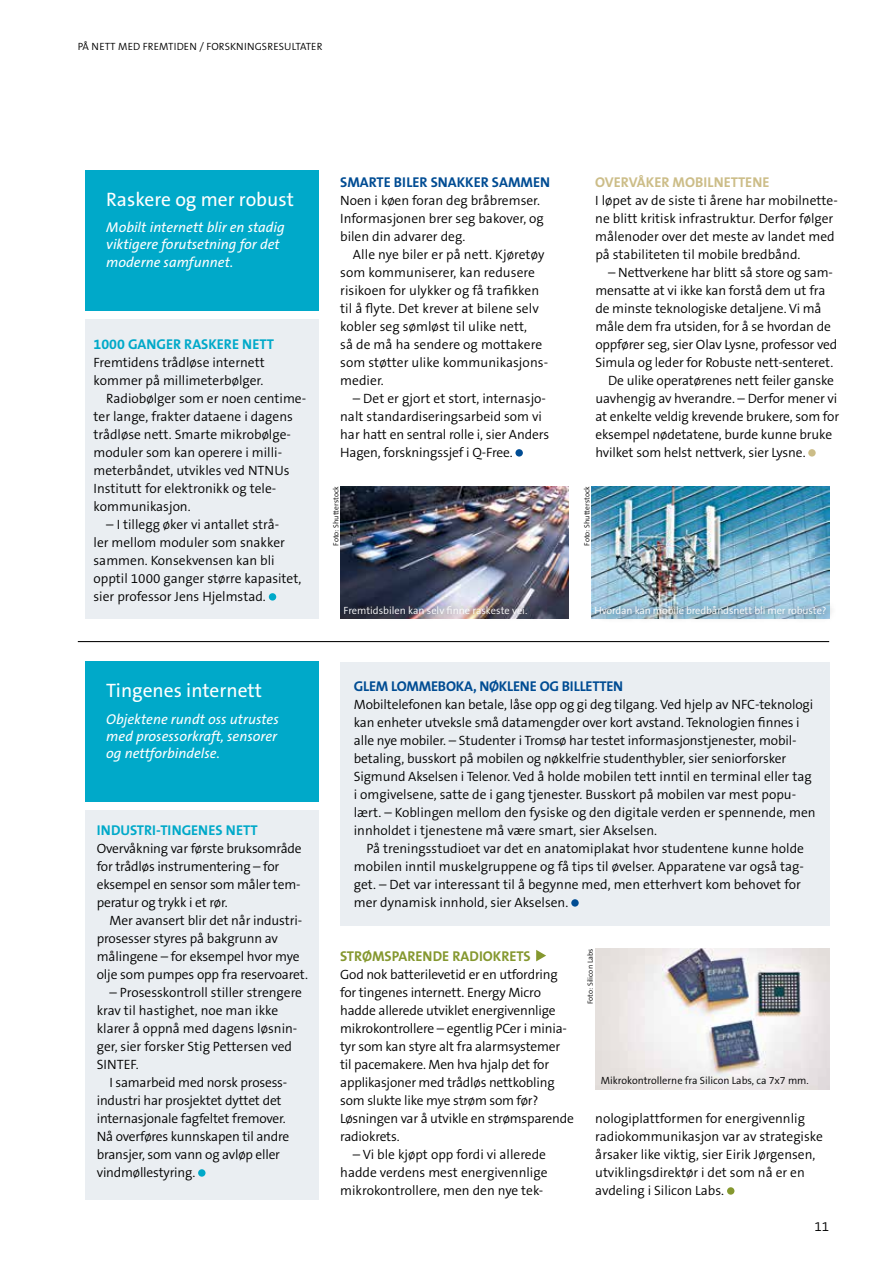
<style>
.page{position:relative;width:893px;height:1263px;background:#fff}
.page>*{position:absolute;margin:0;border:0;box-sizing:border-box;transform-origin:0 0}
.t1{font:19.5px "The Sans B5 Plain";color:#fff}
.t2{font:italic 14.25px/17.2px "The Sans B5 Plain";color:#fff}
.t3{font:700 14.25px "The Sans B7";letter-spacing:-.015em;color:#004c93}
.t4{font:700 14.25px "The Sans B7";color:#00a9c9}
.t5{font:700 14.25px "The Sans B7";color:#85982f}
.t6{font:700 14.25px "The Sans B7";color:#ccbd88}
.t7{font:300 13.5px/18px "The Sans B4";letter-spacing:-.01em;color:#000}
.t8{font:300 10.5px "The Sans B4";letter-spacing:-.01em;color:#fff}
.t9{font:300 10.5px "The Sans B4";color:#000}
.t10{font:300 7.5px "The Sans B4";color:#000}
</style>
<div class="page">
<div style="left:85px;top:319px;width:234px;height:300px;background:#eaeef2"></div>
<div style="left:85px;top:810px;width:234px;height:389px;background:#eaeef2"></div>
<div style="left:340px;top:662px;width:489px;height:264px;background:#eaeef2"></div>
<div style="left:85px;top:170px;width:234px;height:140px;background:#00a9c9"></div>
<div style="left:269px;top:593px;width:7px;height:8px;background:#00a9c9;border-radius:50%"></div>
<div style="left:808px;top:449px;width:8px;height:8px;background:#ccbd88;border-radius:50%"></div>
<div style="left:571px;top:899px;width:8px;height:8px;background:#004c93;border-radius:50%"></div>
<svg style="left:536px;top:950px;width:10px;height:11px"></svg>
<div style="left:198px;top:1169px;width:8px;height:8px;background:#00a9c9;border-radius:50%"></div>
<div style="left:515px;top:449px;width:8px;height:8px;background:#004c93;border-radius:50%"></div>
<div style="left:85px;top:662px;width:234px;height:140px;background:#00a9c9"></div>
<img style="left:340px;top:486px;width:229px;height:133px">
<img style="left:592px;top:486px;width:237px;height:113px">
<img style="left:595px;top:949px;width:234px;height:140px">
<div style="left:727px;top:1187px;width:7px;height:8px;background:#85982f;border-radius:50%"></div>
<hr style="left:78px;top:641px;width:751px;height:1px;background:#000">
<div style="left:351px;top:597px;width:197px;height:24px;background:#000;opacity:.5"></div>
<div style="left:591px;top:599px;width:247px;height:24px;background:#000;opacity:.61"></div>
<p class="t9" style="left:78px;top:41px;width:246px">PÅ NETT MED FREMTIDEN / FORSKNINGSRESULTATER</p>
<h1 class="t1" style="left:106px;top:189px;width:189px">Raskere og mer robust</h1>
<p class="t2" style="left:106px;top:219px;width:180px">Mobilt internett blir en stadig viktigere forutsetning for det moderne samfunnet.</p>
<p class="t4" style="left:94px;top:336px;width:182px">1000 GANGER RASKERE NETT</p>
<p class="t7" style="left:94px;top:353px;width:173px">Fremtidens trådløse internett</p>
<p class="t7" style="left:94px;top:371px;width:171px">kommer på millimeterbølger.</p>
<p class="t7" style="left:106px;top:389px;width:201px">Radiobølger som er noen centime-</p>
<p class="t7" style="left:94px;top:407px;width:201px">ter lange, frakter dataene i dagens</p>
<p class="t7" style="left:94px;top:425px;width:199px">trådløse nett. Smarte mikrobølge-</p>
<p class="t7" style="left:94px;top:443px;width:190px">moduler som kan operere i milli-</p>
<p class="t7" style="left:94px;top:461px;width:197px">meterbåndet, utvikles ved NTNUs</p>
<p class="t7" style="left:94px;top:479px;width:183px">Institutt for elektronikk og tele-</p>
<p class="t7" style="left:94px;top:497px;width:99px">kommunikasjon.</p>
<p class="t7" style="left:94px;top:515px;width:209px;text-indent:13px">– I tillegg øker vi antallet strå-<br>ler mellom moduler som snakker sammen. Konsekvensen kan bli opptil 1000 ganger større kapasitet, sier professor Jens Hjelmstad.</p>
<p class="t3" style="left:340px;top:174px;width:211px">SMARTE BILER SNAKKER SAMMEN</p>
<p class="t7" style="left:340px;top:191px;width:205px">Noen i køen foran deg bråbremser.<br>Informasjonen brer seg bakover, og bilen din advarer deg.</p>
<p class="t7" style="left:340px;top:245px;width:209px;text-indent:13px">Alle nye biler er på nett. Kjøretøy som kommuniserer, kan redusere risikoen for ulykker og få trafikken til å flyte. Det krever at bilene selv kobler seg sømløst til ulike nett,<br>så de må ha sendere og mottakere som støtter ulike kommunikasjons&shy;medier.</p>
<p class="t7" style="left:340px;top:389px;width:210px;text-indent:13px">– Det er gjort et stort, internasjo&shy;nalt standardiseringsarbeid som vi har hatt en sentral rolle i, sier Anders Hagen, forskningssjef i Q-Free.</p>
<p class="t6" style="left:595px;top:174px;width:176px">OVERVÅKER MOBILNETTENE</p>
<p class="t7" style="left:595px;top:191px;width:244px">I løpet av de siste ti årene har mobilnette&shy;ne blitt kritisk infrastruktur. Derfor følger målenoder over det meste av landet med på stabiliteten til mobile bredbånd.</p>
<p class="t7" style="left:608px;top:263px;width:226px">– Nettverkene har blitt så store og sam-</p>
<p class="t7" style="left:595px;top:281px;width:231px">mensatte at vi ikke kan forstå dem ut fra</p>
<p class="t7" style="left:595px;top:299px;width:228px">de minste teknologiske detaljene. Vi må</p>
<p class="t7" style="left:595px;top:317px;width:237px">måle dem fra utsiden, for å se hvordan de</p>
<p class="t7" style="left:595px;top:335px;width:244px">oppfører seg, sier Olav Lysne, professor ved</p>
<p class="t7" style="left:595px;top:353px;width:239px">Simula og leder for Robuste nett-senteret.</p>
<p class="t7" style="left:608px;top:371px;width:227px">De ulike operatørenes nett feiler ganske</p>
<p class="t7" style="left:595px;top:389px;width:244px">uavhengig av hverandre. – Derfor mener vi</p>
<p class="t7" style="left:595px;top:407px;width:245px">at enkelte veldig krevende brukere, som for</p>
<p class="t7" style="left:595px;top:425px;width:238px">eksempel nødetatene, burde kunne bruke</p>
<p class="t7" style="left:595px;top:443px;width:212px">hvilket som helst nettverk, sier Lysne.</p>
<p class="t10" style="left:332px;top:546px;width:61px;rotate:-90deg">Foto: Shutterstock</p>
<p class="t10" style="left:583px;top:546px;width:61px;rotate:-90deg">Foto: Shutterstock</p>
<p class="t8" style="left:344px;top:604px;width:185px">Fremtidsbilen kan selv finne raskeste vei.</p>
<p class="t8" style="left:594px;top:604px;width:234px">Hvordan kan mobile bredbåndsnett bli mer robuste?</p>
<h1 class="t1" style="left:106px;top:680px;width:157px">Tingenes internett</h1>
<p class="t2" style="left:106px;top:711px;width:174px;text-align:justify">Objektene rundt oss utrustes med prosessorkraft, sensorer og nettforbindelse.</p>
<p class="t4" style="left:97px;top:822px;width:162px">INDUSTRI-TINGENES NETT</p>
<p class="t7" style="left:97px;top:839px;width:206px">Overvåkning var første bruksområde for trådløs instrumentering – for eksempel en sensor som måler tem&shy;peratur og trykk i et rør.</p>
<p class="t7" style="left:97px;top:911px;width:213px;text-indent:13px">Mer avansert blir det når industri&shy;prosesser styres på bakgrunn av målingene – for eksempel hvor mye olje som pumpes opp fra reservoaret.</p>
<p class="t7" style="left:97px;top:983px;width:207px;text-indent:13px">– Prosesskontroll stiller strengere krav til hastighet, noe man ikke klarer å oppnå med dagens løsnin&shy;ger, sier forsker Stig Pettersen ved<br>SINTEF.</p>
<p class="t7" style="left:97px;top:1073px;width:194px;text-indent:13px">I samarbeid med norsk prosess&shy;industri har prosjektet dyttet det internasjonale fagfeltet fremover.<br>Nå overføres kunnskapen til andre bransjer, som vann og avløp eller vindmøllestyring.</p>
<p class="t3" style="left:354px;top:678px;width:271px">GLEM LOMMEBOKA, NØKLENE OG BILLETTEN</p>
<p class="t7" style="left:354px;top:695px;width:463px">Mobiltelefonen kan betale, låse opp og gi deg tilgang. Ved hjelp av NFC-teknologi kan enheter utveksle små datamengder over kort avstand. Teknologien finnes i alle nye mobiler. – Studenter i Tromsø har testet informasjonstjenester, mobil&shy;betaling, busskort på mobilen og nøkkelfrie studenthybler, sier seniorforsker Sigmund Akselsen i Telenor. Ved å holde mobilen tett inntil en terminal eller tag i omgivelsene, satte de i gang tjenester. Busskort på mobilen var mest popu&shy;lært. – Koblingen mellom den fysiske og den digitale verden er spennende, men innholdet i tjenestene må være smart, sier Akselsen.</p>
<p class="t7" style="left:354px;top:839px;width:452px;text-indent:13px">På treningsstudioet var det en anatomiplakat hvor studentene kunne holde mobilen inntil muskelgruppene og få tips til øvelser. Apparatene var også tag&shy;get. – Det var interessant til å begynne med, men etterhvert kom behovet for mer dynamisk innhold, sier Akselsen.</p>
<p class="t5" style="left:340px;top:948px;width:192px">STRØMSPARENDE RADIOKRETS</p>
<p class="t7" style="left:340px;top:965px;width:235px">God nok batterilevetid er en utfordring for tingenes internett. Energy Micro hadde allerede utviklet energivennlige mikrokontrollere – egentlig PCer i minia&shy;tyr som kan styre alt fra alarmsystemer til pacemakere. Men hva hjalp det for applikasjoner med trådløs nettkobling som slukte like mye strøm som før?<br>Løsningen var å utvikle en strømsparende radiokrets.</p>
<p class="t7" style="left:340px;top:1145px;width:209px;text-align:justify;text-indent:13px">– Vi ble kjøpt opp fordi vi allerede hadde verdens mest energivennlige mikrokontrollere, men den nye tek-</p>
<p class="t10" style="left:586px;top:1004px;width:57px;rotate:-90deg">Foto: Silicon Labs</p>
<p class="t9" style="left:601px;top:1074px;width:210px">Mikrokontrollerne fra Silicon Labs, ca 7x7 mm.</p>
<p class="t7" style="left:595px;top:1109px;width:229px">nologiplattformen for energivennlig radiokommunikasjon var av strategiske årsaker like viktig, sier Eirik Jørgensen, utviklingsdirektør i det som nå er en avdeling i Silicon Labs.</p>
<p class="t7" style="left:814px;top:1217px;width:16px">11</p>
</div>
